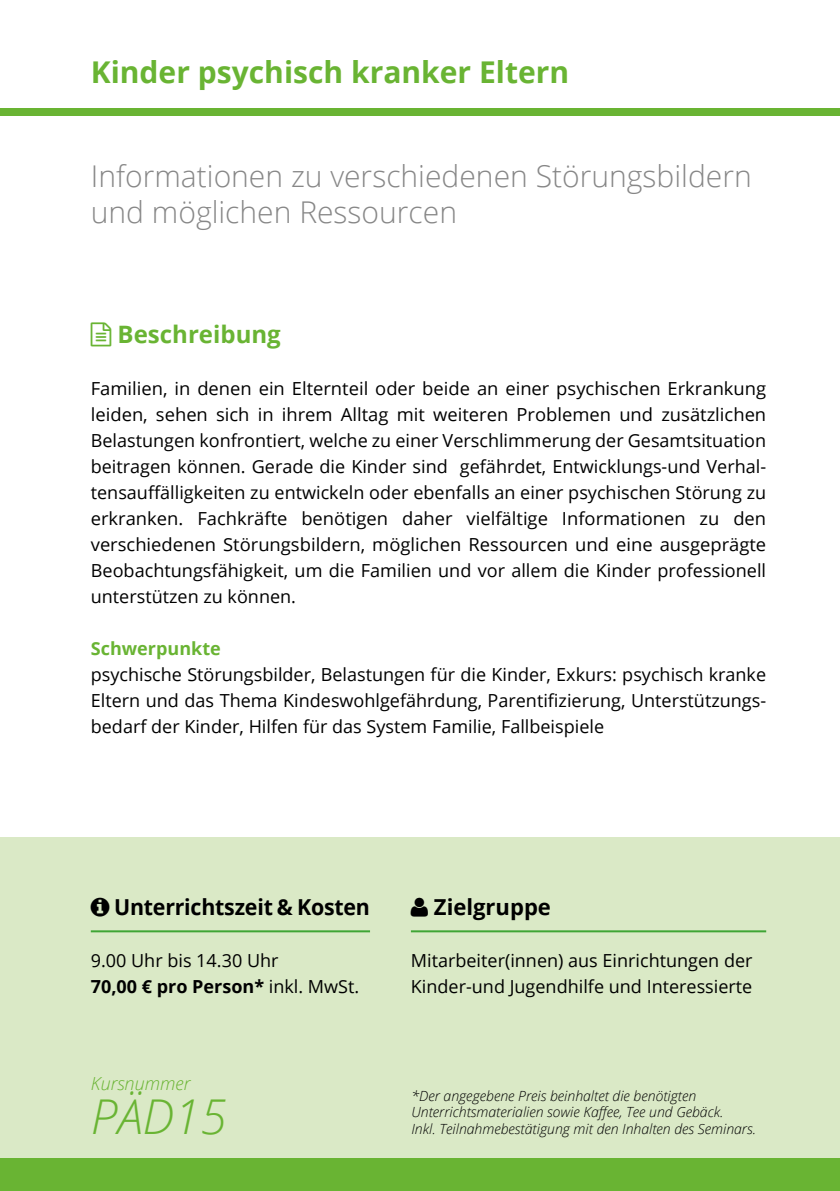
<style>
.page{position:relative;width:840px;height:1191px;background:#fff}
.page>*{position:absolute;margin:0;border:0;box-sizing:border-box;transform-origin:0 0}
.t1{font:italic 300 48px "Open Sans";color:#69b433}
.t2{font:300 30px/36px "Open Sans";color:#878787}
.t3{font:700 30px "Open Sans";color:#69b433}
.t4{font:700 24px "Open Sans";color:#69b433}
.t5{font:700 22px "Open Sans";letter-spacing:-.01em;color:#000}
.t6{font:18px/26px "Open Sans";color:#000}
.t7{font:700 18px "Open Sans";color:#69b433}
.t8{font:italic 300 18px "Open Sans";color:#69b433}
.t9{font:italic 300 14px/16.8px "Open Sans";color:#000}
.s1{font-weight:700}
</style>
<div class="page">
<div style="left:0;top:837px;width:839px;height:354px;background:#dae9c6"></div>
<div style="left:0;top:1159px;width:839px;height:32px;background:#69b433"></div>
<div style="left:0;top:109px;width:839px;height:7px;background:#69b433"></div>
<hr style="left:410px;top:930px;width:355px;height:2px;background:#3fa535">
<hr style="left:91px;top:930px;width:279px;height:2px;background:#3fa535">
<h2 class="t3" style="left:91px;top:51px;width:479px">Kinder psychisch kranker Eltern</h2>
<h2 class="t2" style="left:91px;top:157px;width:662px">Informationen zu verschiedenen Störungsbildern und möglichen Ressourcen</h2>
<h3 class="t4" style="left:118px;top:317px;width:165px">Beschreibung</h3>
<p class="t6" style="left:91px;top:375px;width:676px;text-align:justify">Familien, in denen ein Elternteil oder beide an einer psychischen Erkrankung leiden, sehen sich in ihrem Alltag mit weiteren Problemen und zusätzlichen Belastungen konfrontiert, welche zu einer Verschlimmerung der Gesamtsituation beitragen können. Gerade die Kinder sind gefährdet, Entwicklungs-und Verhal&shy;tensauffälligkeiten zu entwickeln oder ebenfalls an einer psychischen Störung zu erkranken. Fachkräfte benötigen daher vielfältige Informationen zu den verschiedenen Störungsbildern, möglichen Ressourcen und eine ausgeprägte Beobachtungsfähigkeit, um die Familien und vor allem die Kinder professionell unterstützen zu können.</p>
<p class="t7" style="left:91px;top:635px;width:131px">Schwerpunkte</p>
<p class="t6" style="left:91px;top:661px;width:676px;text-align:justify">psychische Störungsbilder, Belastungen für die Kinder, Exkurs: psychisch kranke Eltern und das Thema Kindeswohlgefährdung, Parentifizierung, Unterstützungs&shy;bedarf der Kinder, Hilfen für das System Familie, Fallbeispiele</p>
<p class="t5" style="left:114px;top:891px;width:257px">Unterrichtszeit &amp; Kosten</p>
<p class="t6" style="left:91px;top:947px;width:270px">9.00 Uhr bis 14.30 Uhr<br><span class="s1">70,00 € pro Person*</span> inkl. MwSt.</p>
<p class="t8" style="left:91px;top:1071px;width:101px">Kursnummer</p>
<h1 class="t1" style="left:91px;top:1083px;width:138px">PÄD15</h1>
<p class="t5" style="left:433px;top:891px;width:118px">Zielgruppe</p>
<p class="t6" style="left:410px;top:947px;width:343px">Mitarbeiter(innen) aus Einrichtungen der<br>Kinder-und Jugendhilfe und Interessierte</p>
<p class="t9" style="left:411px;top:1086px;width:346px">*Der angegebene Preis beinhaltet die benötigten<br>Unterrichtsmaterialien sowie Kaffee, Tee und Gebäck.<br>Inkl. Teilnahmebestätigung mit den Inhalten des Seminars.</p>
</div>
